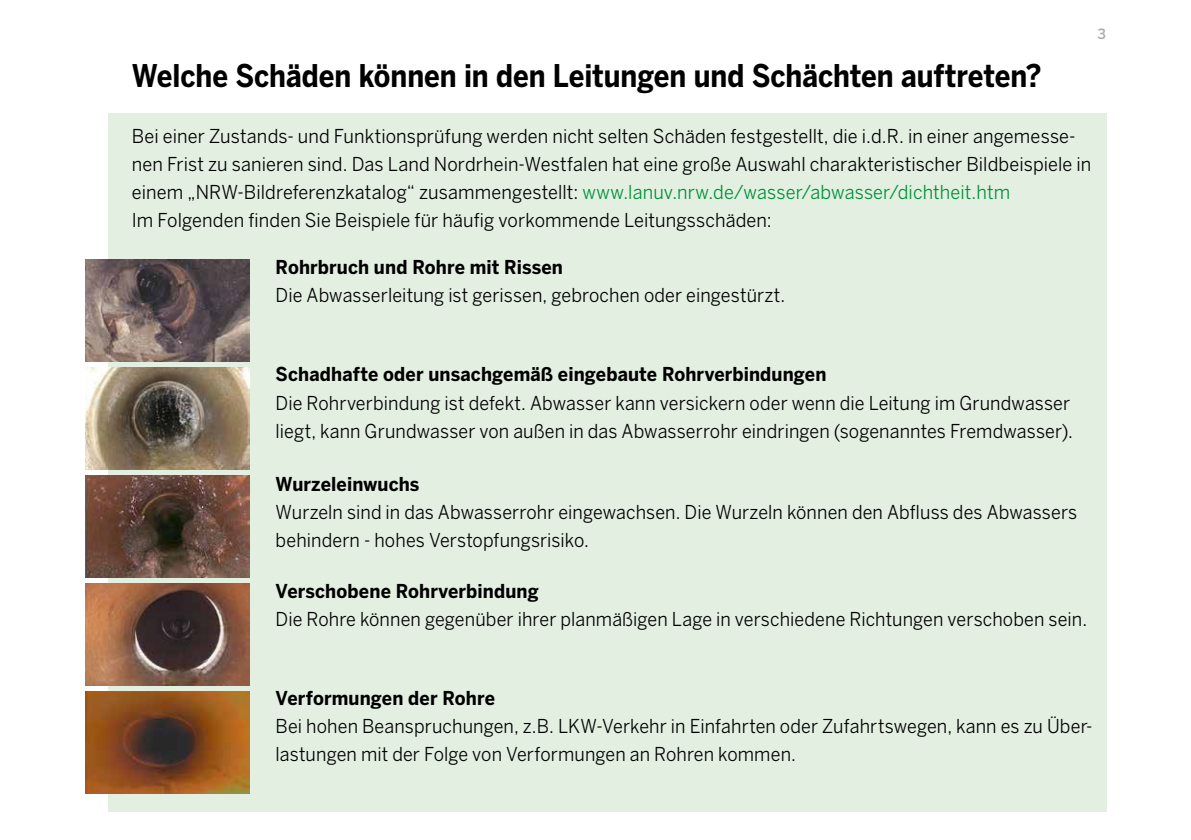
<style>
.page{position:relative;width:1191px;height:840px;background:#fff}
.page>*{position:absolute;margin:0;border:0;box-sizing:border-box;transform-origin:0 0}
.t1{font:700 31px "Benton Sans";letter-spacing:-.005em;color:#000;scale:.88 1}
.t2{font:19px/28px "Benton Sans";letter-spacing:.005em;color:#000;scale:.94 1}
.t3{font:19px/28px "Benton Sans";letter-spacing:.005em;color:#000;scale:.95 1}
.t4{font:700 19px "Benton Sans";letter-spacing:.01em;color:#000;scale:.94 1}
.t5{font:500 14px "Benton Sans";color:#abacae}
.s1{color:#009037}
</style>
<div class="page">
<div style="left:108px;top:113px;width:998px;height:698px;background:#e2efe1"></div>
<img style="left:85px;top:259px;width:164px;height:102px">
<img style="left:85px;top:475px;width:164px;height:102px">
<img style="left:85px;top:367px;width:164px;height:102px">
<img style="left:85px;top:583px;width:164px;height:102px">
<img style="left:85px;top:691px;width:164px;height:102px">
<p class="t5" style="left:1097px;top:26px;width:10px">3</p>
<h1 class="t1" style="left:132px;top:57px;width:1035px">Welche Schäden können in den Leitungen und Schächten auftreten?</h1>
<p class="t3" style="left:132px;top:122px;width:1011px">Bei einer Zustands- und Funktionsprüfung werden nicht selten Schäden festgestellt, die i.d.R. in einer angemesse&shy;nen Frist zu sanieren sind. Das Land Nordrhein-Westfalen hat eine große Auswahl charakteristischer Bildbeispiele in einem „NRW-Bildreferenzkatalog“ zusammengestellt: <span class="s1">www.lanuv.nrw.de/wasser/abwasser/dichtheit.htm<br></span>Im Folgenden finden Sie Beispiele für häufig vorkommende Leitungsschäden:</p>
<p class="t4" style="left:276px;top:256px;width:307px">Rohrbruch und Rohre mit Rissen</p>
<p class="t2" style="left:276px;top:281px;width:543px">Die Abwasserleitung ist gerissen, gebrochen oder eingestürzt.</p>
<p class="t4" style="left:276px;top:363px;width:587px">Schadhafte oder unsachgemäß eingebaute Rohrverbindungen</p>
<p class="t2" style="left:276px;top:388px;width:850px">Die Rohrverbindung ist defekt. Abwasser kann versickern oder wenn die Leitung im Grundwasser liegt, kann Grundwasser von außen in das Abwasserrohr eindringen (sogenanntes Fremdwasser).</p>
<p class="t4" style="left:276px;top:472px;width:154px">Wurzeleinwuchs</p>
<p class="t2" style="left:276px;top:497px;width:854px">Wurzeln sind in das Abwasserrohr eingewachsen. Die Wurzeln können den Abfluss des Abwassers behindern - hohes Verstopfungsrisiko.</p>
<p class="t4" style="left:276px;top:579px;width:281px">Verschobene Rohrverbindung</p>
<p class="t2" style="left:276px;top:604px;width:865px">Die Rohre können gegenüber ihrer planmäßigen Lage in verschiedene Richtungen verschoben sein.</p>
<p class="t4" style="left:276px;top:686px;width:235px">Verformungen der Rohre</p>
<p class="t2" style="left:276px;top:711px;width:870px">Bei hohen Beanspruchungen, z.B. LKW-Verkehr in Einfahrten oder Zufahrtswegen, kann es zu Über&shy;lastungen mit der Folge von Verformungen an Rohren kommen.</p>
</div>
